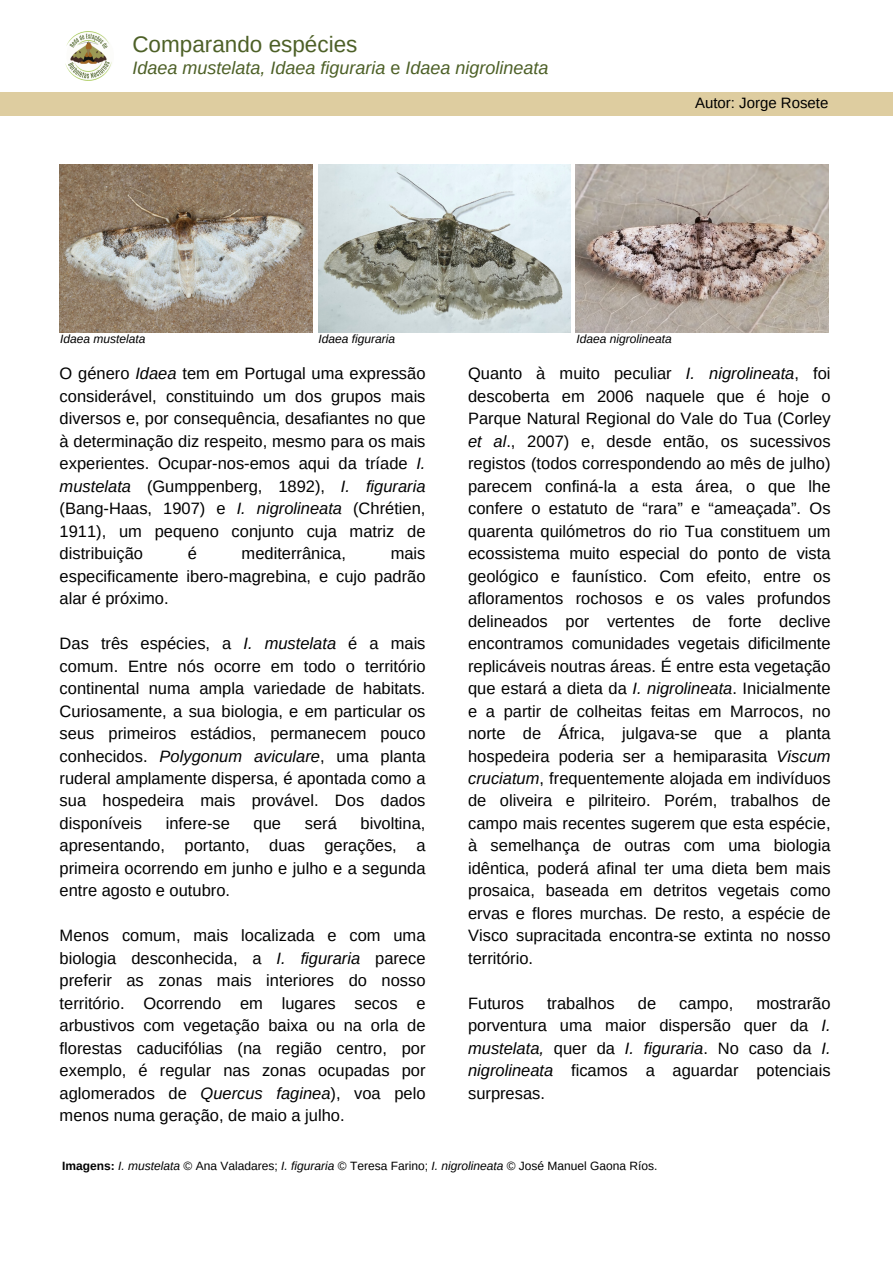
<style>
.page{position:relative;width:893px;height:1264px;background:#fff}
.page>*{position:absolute;margin:0;border:0;box-sizing:border-box;transform-origin:0 0}
.t1{font:22.5px "Arimo";color:#4d6027}
.t2{font:italic 18px "Arimo";color:#4d6027}
.t3{font:16.5px/22.5px "Arimo";color:#000;text-align:justify}
.t4{font:15px "Arimo";color:#000}
.t5{font:12px "Arimo";color:#000}
.t6{font:italic 12px "Arimo";color:#000}
.s1{font-style:normal}
.s2{font-style:italic}
.s3{font-weight:700}
</style>
<div class="page">
<img style="left:60px;top:164px;width:253px;height:168px">
<img style="left:576px;top:164px;width:252px;height:168px">
<img style="left:318px;top:164px;width:252px;height:168px">
<div style="left:0;top:92px;width:892px;height:23px;background:#decda0"></div>
<img style="left:65px;top:31px;width:47px;height:50px">
<p class="t1" style="left:132px;top:32px;width:226px">Comparando espécies</p>
<p class="t2" style="left:132px;top:57px;width:417px">Idaea mustelata, Idaea figuraria <span class="s1">e</span> Idaea nigrolineata</p>
<p class="t4" style="left:695px;top:95px;width:135px">Autor: Jorge Rosete</p>
<p class="t6" style="left:60px;top:332px;width:87px">Idaea mustelata</p>
<p class="t6" style="left:318px;top:332px;width:78px">Idaea figuraria</p>
<p class="t6" style="left:576px;top:332px;width:97px">Idaea nigrolineata</p>
<p class="t3" style="left:60px;top:362px;width:367px">O género <span class="s2">Idaea</span> tem em Portugal uma expressão considerável, constituindo um dos grupos mais diversos e, por consequência, desafiantes no que à determinação diz respeito, mesmo para os mais experientes. Ocupar-nos-emos aqui da tríade <span class="s2">I. mustelata</span> (Gumppenberg, 1892), <span class="s2">I. figuraria </span>(Bang-Haas, 1907) e <span class="s2">I. nigrolineata</span> (Chrétien, 1911), um pequeno conjunto cuja matriz de distribuição</p>
<p class="t3" style="left:468px;top:362px;width:364px">Quanto à muito peculiar <span class="s2">I. nigrolineata</span>, foi descoberta em 2006 naquele que é hoje o Parque Natural Regional do Vale do Tua (Corley <span class="s2">et al</span>., 2007) e, desde então, os sucessivos registos (todos correspondendo ao mês de julho) parecem confiná-la a esta área, o que lhe confere o estatuto de “rara” e “ameaçada”. Os quarenta quilómetros do rio Tua constituem um ecossistema muito especial do ponto de vista geológico e faunístico. Com efeito, entre os afloramentos rochosos e os vales profundos delineados por vertentes de forte declive encontramos comunidades vegetais dificilmente replicáveis noutras áreas. É entre esta vegetação que estará a dieta da <span class="s2">I. nigrolineata</span>. Inicialmente e a partir de colheitas feitas em Marrocos, no norte de África, julgava-se que a planta hospedeira poderia ser a hemiparasita <span class="s2">Viscum cruciatum</span>, frequentemente alojada em indivíduos de oliveira e pilriteiro. Porém, trabalhos de campo mais recentes sugerem que esta espécie, à semelhança de outras com uma biologia idêntica, poderá afinal ter uma dieta bem mais prosaica, baseada em detritos vegetais como ervas e flores murchas. De resto, a espécie de Visco supracitada encontra-se extinta no nosso território.</p>
<p class="t3" style="left:468px;top:991px;width:57px">Futuros</p>
<p class="t3" style="left:547px;top:991px;width:69px">trabalhos</p>
<p class="t3" style="left:638px;top:991px;width:20px">de</p>
<p class="t3" style="left:679px;top:991px;width:56px">campo,</p>
<p class="t3" style="left:188px;top:542px;width:11px">é</p>
<p class="t3" style="left:241px;top:542px;width:106px">mediterrânica,</p>
<p class="t3" style="left:60px;top:542px;width:367px;text-indent:331px">mais especificamente ibero-magrebina, e cujo padrão alar é próximo.</p>
<p class="t3" style="left:60px;top:632px;width:367px">Das três espécies, a <span class="s2">I. mustelata</span> é a mais comum. Entre nós ocorre em todo o território continental numa ampla variedade de habitats.<br>Curiosamente, a sua biologia, e em particular os seus primeiros estádios, permanecem pouco conhecidos. <span class="s2">Polygonum aviculare</span>, uma planta ruderal amplamente dispersa, é apontada como a sua hospedeira mais provável. Dos dados disponíveis</p>
<p class="t3" style="left:166px;top:812px;width:66px">infere-se</p>
<p class="t3" style="left:253px;top:812px;width:29px">que</p>
<p class="t3" style="left:305px;top:812px;width:34px">será</p>
<p class="t3" style="left:60px;top:812px;width:367px;text-indent:301px">bivoltina, apresentando, portanto, duas gerações, a primeira ocorrendo em junho e julho e a segunda entre agosto e outubro.</p>
<p class="t3" style="left:60px;top:924px;width:367px">Menos comum, mais localizada e com uma biologia desconhecida, a <span class="s2">I. figuraria</span> parece preferir as zonas mais interiores do nosso território. Ocorrendo em lugares secos e arbustivos com vegetação baixa ou na orla de florestas caducifólias (na região centro, por exemplo, é regular nas zonas ocupadas por aglomerados de <span class="s2">Quercus faginea</span>), voa pelo menos numa geração, de maio a julho.</p>
<p class="t5" style="left:62px;top:1159px;width:596px"><span class="s3">Imagens:</span> <span class="s2">I. mustelata</span> © Ana Valadares; <span class="s2">I. figuraria</span> © Teresa Farino; <span class="s2">I. nigrolineata</span> © José Manuel Gaona Ríos.</p>
<p class="t3" style="left:468px;top:991px;width:364px;text-indent:288px">mostrarão porventura uma maior dispersão quer da <span class="s2">I. mustelata,</span> quer da <span class="s2">I. figuraria</span>. No caso da <span class="s2">I. nigrolineata</span> ficamos a aguardar potenciais surpresas.</p>
</div>
